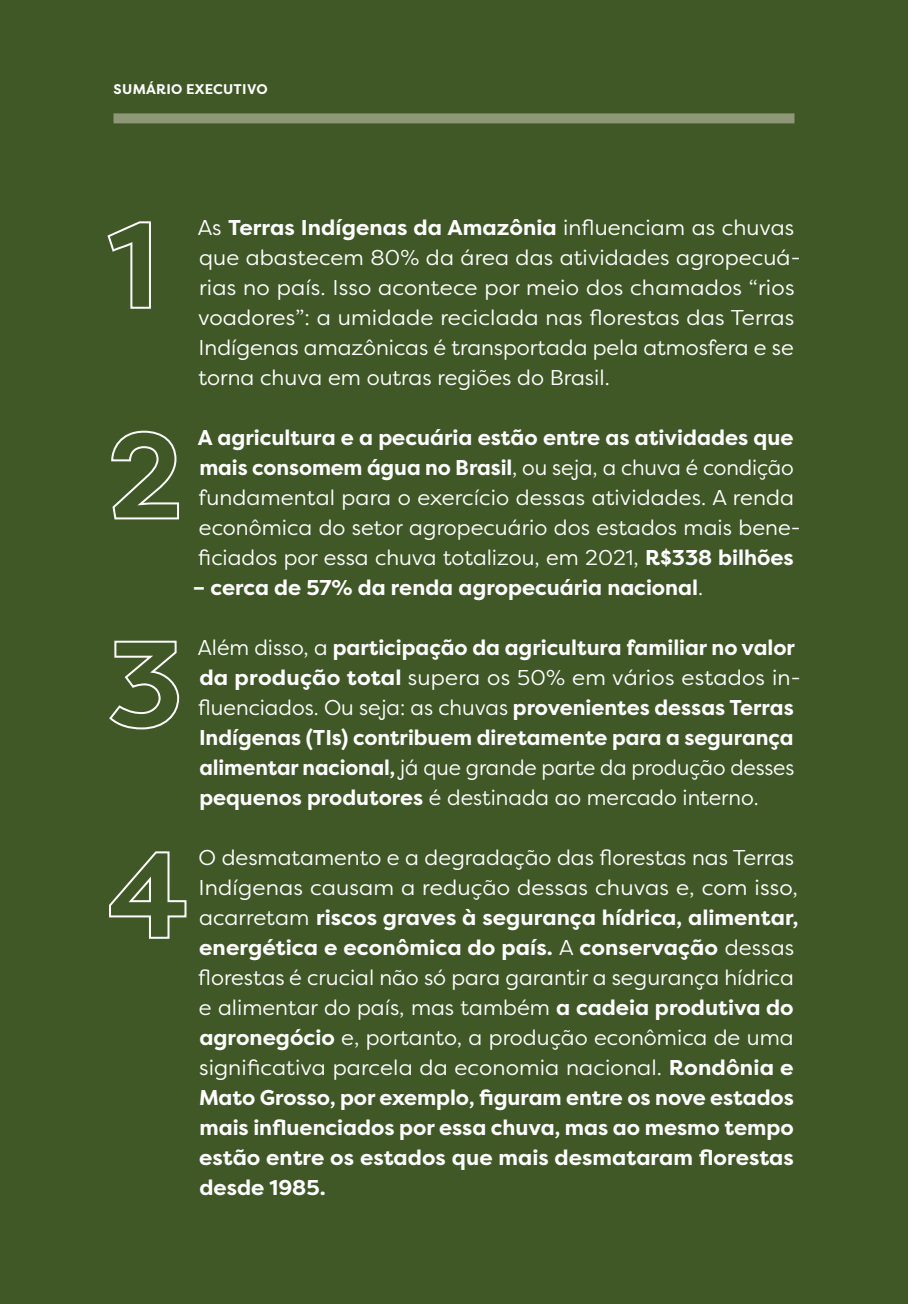
<style>
.page{position:relative;width:908px;height:1304px;background:#fff}
.page>*{position:absolute;margin:0;border:0;box-sizing:border-box;transform-origin:0 0}
.justificado_sem_recuo{font:700 21.4px/30px "Filson Pro";color:#fff}
.justificado_sem_recuo-2{font:21.4px/30px "Filson Pro";color:#fff}
.t1{font:700 14px "Filson Pro";letter-spacing:.02em;color:#fff}
.s1{font-weight:700}
.s2{font-weight:400}
</style>
<div class="page">
<div style="left:0;top:0;width:907px;height:1304px;background:#3f5826"></div>
<div style="left:113px;top:113px;width:681px;height:10px;background:#8e9776"></div>
<svg style="left:107px;top:221px;width:44px;height:88px"></svg>
<svg style="left:111px;top:430px;width:68px;height:90px"></svg>
<svg style="left:109px;top:640px;width:71px;height:90px"></svg>
<svg style="left:109px;top:851px;width:78px;height:88px"></svg>
<p class="t1" style="left:114px;top:80px;width:155px">SUMÁRIO EXECUTIVO</p>
<p class="justificado_sem_recuo-2" style="left:198px;top:212px;width:604px">As <span class="s1">Terras Indígenas da Amazônia</span> influenciam as chuvas que abastecem 80% da área das atividades agropecuá&shy;rias no país. Isso acontece por meio dos chamados “rios voadores”: a umidade reciclada nas florestas das Terras Indígenas amazônicas é transportada pela atmosfera e se torna chuva em outras regiões do Brasil.</p>
<p class="justificado_sem_recuo-2" style="left:198px;top:422px;width:604px"><span class="s1">A agricultura e a pecuária estão entre as atividades que mais consomem água no Brasil</span>, ou seja, a chuva é condição fundamental para o exercício dessas atividades. A renda econômica do setor agropecuário dos estados mais bene&shy;ficiados por essa chuva totalizou, em 2021, <span class="s1">R$338 bilhões</span></p>
<p class="justificado_sem_recuo" style="left:193px;top:573px;width:511px">– cerca de 57% da renda agropecuária nacional<span class="s2">.</span></p>
<p class="justificado_sem_recuo" style="left:198px;top:633px;width:604px"><span class="s2">Além disso, a</span> participação da agricultura familiar no valor da produção total <span class="s2">supera os 50% em vários estados in&shy;fluenciados. Ou seja: as chuvas</span> provenientes dessas Terras Indígenas (TIs) contribuem diretamente para a segurança alimentar nacional, <span class="s2">já que grande parte da produção desses </span>pequenos produtores <span class="s2">é destinada ao mercado interno.</span></p>
<p class="justificado_sem_recuo" style="left:198px;top:843px;width:601px"><span class="s2">O desmatamento e a degradação das florestas nas Terras Indígenas causam a redução dessas chuvas e, com isso, acarretam</span> riscos graves à segurança hídrica, alimentar, energética e econômica do país. <span class="s2">A</span> conservação <span class="s2">dessas florestas é crucial não só para garantir a segurança hídrica e alimentar do país, mas também</span> a cadeia produtiva do agronegócio <span class="s2">e, portanto, a produção econômica de uma significativa parcela da economia nacional.</span> Rondônia e Mato Grosso, por exemplo, figuram entre os nove estados mais influenciados por essa chuva, mas ao mesmo tempo estão entre os estados que mais desmataram florestas desde 1985.</p>
</div>
